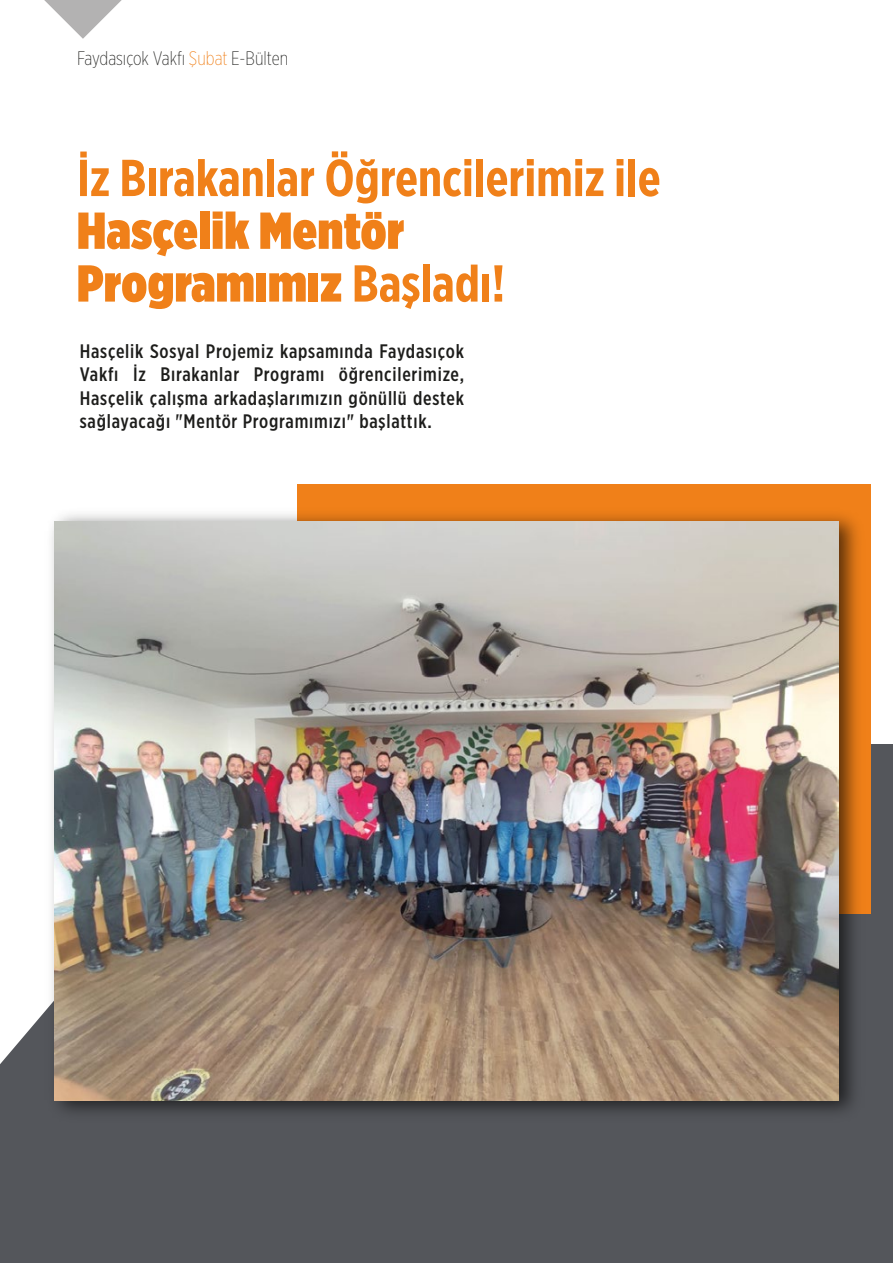
<style>
.page{position:relative;width:893px;height:1263px;background:#fff}
.page>*{position:absolute;margin:0;border:0;box-sizing:border-box;transform-origin:0 0}
.t1{font:900 51.9px/52.8px "Gotham X Narrow";letter-spacing:.01em;color:#f08019}
.t2{font:700 51.9px "Gotham X Narrow";color:#f08019}
.t3{font:500 19.5px/23.4px "Gotham X Narrow";letter-spacing:.04em;color:#1d1d1b;text-align:justify}
.t4{font:200 19.5px "Gotham X Narrow";color:#1d1d1b}
.s1{color:#f08019}
.s2{font-weight:700}
</style>
<div class="page">
<div style="left:0;top:744px;width:893px;height:519px;background:#54565b"></div>
<svg style="left:0;top:744px;width:41px;height:320px;background:#f2f2f2"></svg>
<svg style="left:44px;top:0;width:78px;height:39px"></svg>
<div style="left:297px;top:484px;width:573px;height:429px;background:#f08019"></div>
<img style="left:41px;top:514px;width:828px;height:599px">
<img style="left:55px;top:521px;width:783px;height:580px">
<p class="t4" style="left:77px;top:47px;width:213px">Faydasıçok Vakfı <span class="s1">Şubat</span> E-Bülten</p>
<h1 class="t2" style="left:77px;top:146px;width:585px">İz Bırakanlar Öğrencilerimiz ile</h1>
<h1 class="t1" style="left:77px;top:203px;width:430px">Hasçelik Mentör<br>Programımız <span class="s2">Başladı!</span></h1>
<p class="t3" style="left:80px;top:339px;width:386px">Hasçelik Sosyal Projemiz kapsamında Faydasıçok Vakfı İz Bırakanlar Programı öğrencilerimize, Hasçelik çalışma arkadaşlarımızın gönüllü destek sağlayacağı "Mentör Programımızı" başlattık.</p>
</div>
